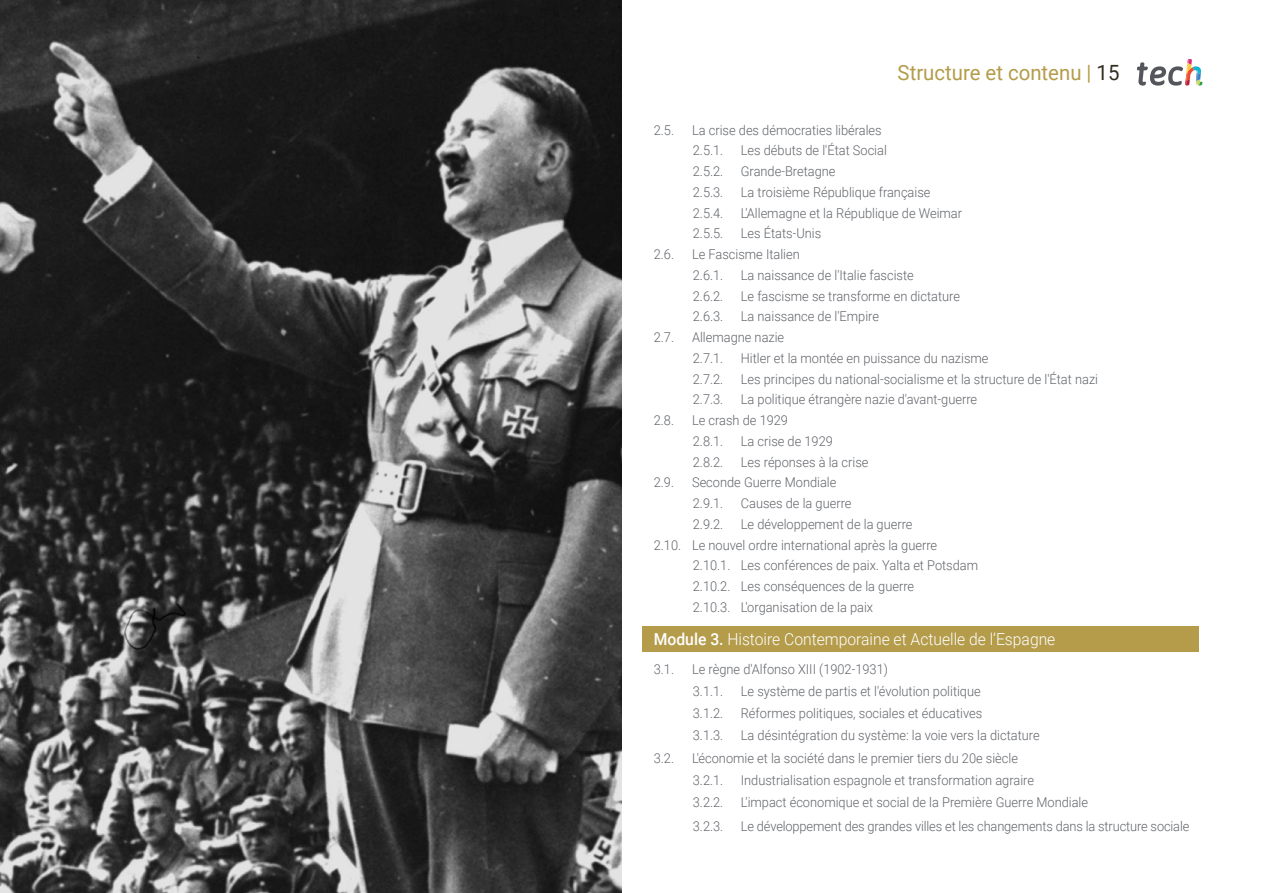
<style>
.page{position:relative;width:1263px;height:893px;background:#fff}
.page>*{position:absolute;margin:0;border:0;box-sizing:border-box;transform-origin:0 0}
.t1{font:21px "Roboto";color:#b49c4b}
.t2{font:300 16.5px "Roboto";color:#fff;scale:.95 1}
.t3{font:300 13.5px/20.7px "Roboto";color:#61646a;scale:.95 1}
.s1{color:#312e20}
.s2{font-weight:500}
</style>
<div class="page">
<div style="left:643px;top:626px;width:556px;height:25px;background:#b49c4b"></div>
<img style="left:0;top:0;width:622px;height:893px">
<svg style="left:1137px;top:59px;width:65px;height:27px"></svg>
<h1 class="t1" style="left:898px;top:57px;width:223px">Structure et contenu | <span class="s1">15</span></h1>
<p class="t3" style="left:654px;top:119px;width:23px">2.5.</p>
<p class="t3" style="left:692px;top:119px;width:201px">La crise des démocraties libérales<br>2.5.1.</p>
<p class="t3" style="left:741px;top:140px;width:155px">Les débuts de l'État Social</p>
<p class="t3" style="left:693px;top:160px;width:34px">2.5.2.</p>
<p class="t3" style="left:741px;top:160px;width:101px">Grande-Bretagne</p>
<p class="t3" style="left:693px;top:181px;width:34px">2.5.3.</p>
<p class="t3" style="left:741px;top:181px;width:201px">La troisième République française</p>
<p class="t3" style="left:693px;top:202px;width:34px">2.5.4.</p>
<p class="t3" style="left:741px;top:202px;width:234px">L'Allemagne et la République de Weimar</p>
<p class="t3" style="left:693px;top:223px;width:34px">2.5.5.</p>
<p class="t3" style="left:741px;top:223px;width:86px">Les États-Unis</p>
<p class="t3" style="left:654px;top:243px;width:23px">2.6.</p>
<p class="t3" style="left:692px;top:243px;width:115px">Le Fascisme Italien<br>2.6.1.</p>
<p class="t3" style="left:741px;top:264px;width:184px">La naissance de l'Italie fasciste</p>
<p class="t3" style="left:693px;top:285px;width:34px">2.6.2.</p>
<p class="t3" style="left:741px;top:285px;width:232px">Le fascisme se transforme en dictature</p>
<p class="t3" style="left:693px;top:306px;width:34px">2.6.3.</p>
<p class="t3" style="left:741px;top:306px;width:147px">La naissance de l'Empire</p>
<p class="t3" style="left:654px;top:326px;width:23px">2.7.</p>
<p class="t3" style="left:692px;top:326px;width:99px">Allemagne nazie<br>2.7.1.</p>
<p class="t3" style="left:741px;top:347px;width:262px">Hitler et la montée en puissance du nazisme</p>
<p class="t3" style="left:693px;top:368px;width:34px">2.7.2.</p>
<p class="t3" style="left:741px;top:368px;width:378px">Les principes du national-socialisme et la structure de l'État nazi</p>
<p class="t3" style="left:693px;top:389px;width:34px">2.7.3.</p>
<p class="t3" style="left:741px;top:389px;width:250px">La politique étrangère nazie d'avant-guerre</p>
<p class="t3" style="left:654px;top:409px;width:23px">2.8.</p>
<p class="t3" style="left:692px;top:409px;width:103px">Le crash de 1929<br>2.8.1.</p>
<p class="t3" style="left:741px;top:430px;width:98px">La crise de 1929</p>
<p class="t3" style="left:693px;top:451px;width:34px">2.8.2.</p>
<p class="t3" style="left:741px;top:451px;width:136px">Les réponses à la crise</p>
<p class="t3" style="left:654px;top:472px;width:23px">2.9.</p>
<p class="t3" style="left:692px;top:472px;width:153px">Seconde Guerre Mondiale<br>2.9.1.</p>
<p class="t3" style="left:741px;top:492px;width:118px">Causes de la guerre</p>
<p class="t3" style="left:693px;top:513px;width:34px">2.9.2.</p>
<p class="t3" style="left:741px;top:513px;width:182px">Le développement de la guerre</p>
<p class="t3" style="left:654px;top:534px;width:300px">2.10. Le nouvel ordre international après la guerre</p>
<p class="t3" style="left:693px;top:555px;width:302px">2.10.1. Les conférences de paix. Yalta et Potsdam</p>
<p class="t3" style="left:693px;top:575px;width:234px">2.10.2. Les conséquences de la guerre</p>
<p class="t3" style="left:693px;top:596px;width:191px">2.10.3. L'organisation de la paix</p>
<p class="t2" style="left:654px;top:627px;width:424px"><span class="s2">Module 3.</span> Histoire Contemporaine et Actuelle de l’Espagne</p>
<p class="t3" style="left:654px;top:658px;width:23px">3.1.</p>
<p class="t3" style="left:692px;top:657px;width:208px;line-height:22.2px">Le règne d'Alfonso XIII (1902-1931)<br>3.1.1.</p>
<p class="t3" style="left:741px;top:680px;width:254px">Le système de partis et l'évolution politique</p>
<p class="t3" style="left:693px;top:702px;width:34px">3.1.2.</p>
<p class="t3" style="left:741px;top:702px;width:256px">Réformes politiques, sociales et éducatives</p>
<p class="t3" style="left:693px;top:725px;width:34px">3.1.3.</p>
<p class="t3" style="left:741px;top:725px;width:316px">La désintégration du système: la voie vers la dictature</p>
<p class="t3" style="left:654px;top:747px;width:23px">3.2.</p>
<p class="t3" style="left:692px;top:746px;width:344px;line-height:22.2px">L'économie et la société dans le premier tiers du 20e siècle<br>3.2.1.</p>
<p class="t3" style="left:741px;top:769px;width:310px">Industrialisation espagnole et transformation agraire</p>
<p class="t3" style="left:693px;top:791px;width:34px">3.2.2.</p>
<p class="t3" style="left:741px;top:791px;width:367px">L'impact économique et social de la Première Guerre Mondiale</p>
<p class="t3" style="left:693px;top:815px;width:34px">3.2.3.</p>
<p class="t3" style="left:741px;top:815px;width:474px">Le développement des grandes villes et les changements dans la structure sociale</p>
</div>
